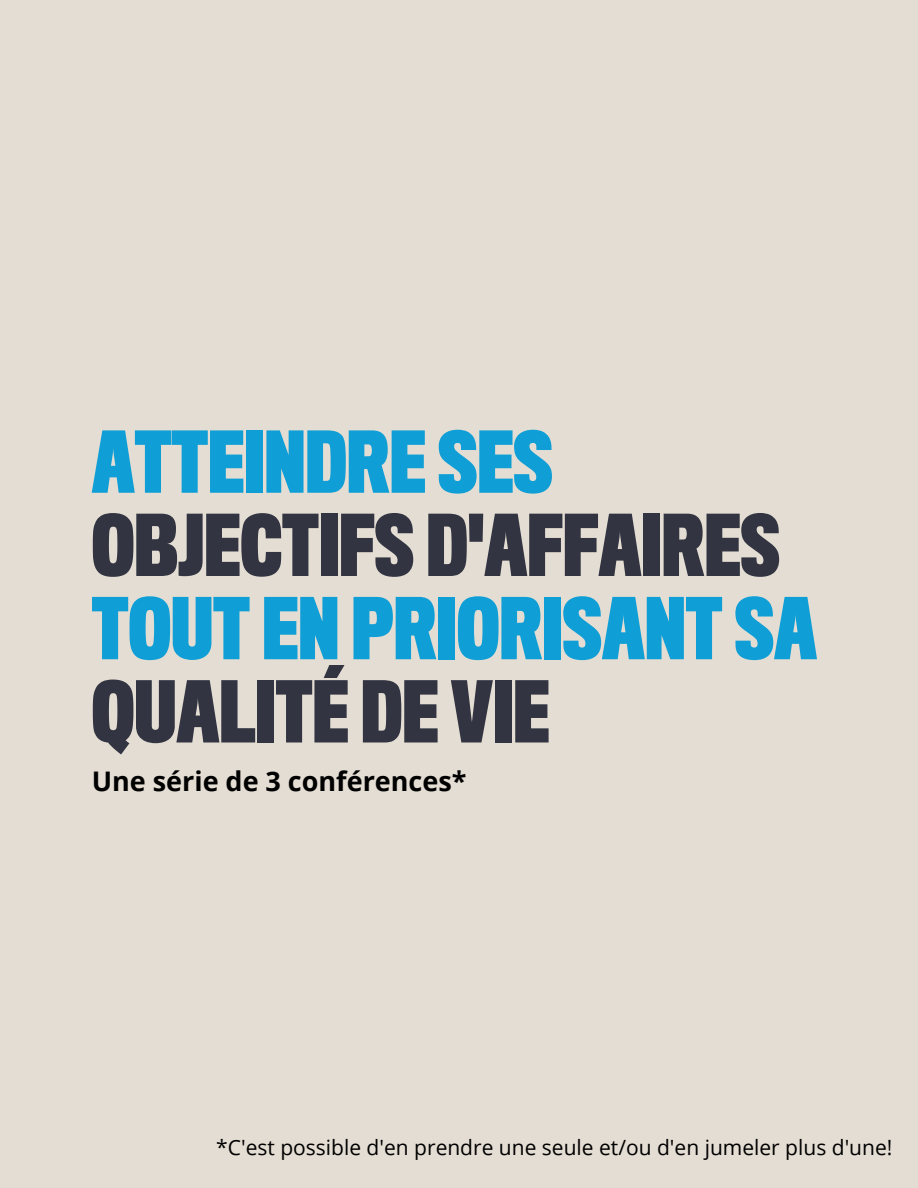
<style>
.page{position:relative;width:918px;height:1188px;background:#e4ddd3}
.page>*{position:absolute;margin:0;border:0;box-sizing:border-box;transform-origin:0 0}
.t1{font:700 78.15px/83.2px "Titling Gothic FB Comp";color:#323441}
.t2{font:700 27px "Open Sans";color:#000}
.t3{font:21px "Open Sans";color:#000}
.s1{color:#0f9fd6}
</style>
<div class="page">
<p class="t1" style="left:92px;top:428px;width:727px"><span class="s1">ATTEINDRE SES<br></span>OBJECTIFS D'AFFAIRES<br><span class="s1">TOUT EN PRIORISANT SA<br></span>QUALITÉ DE VIE</p>
<p class="t2" style="left:92px;top:762px;width:376px">Une série de 3 conférences*</p>
<p class="t3" style="left:216px;top:1133px;width:678px">*C'est possible d'en prendre une seule et/ou d'en jumeler plus d'une!</p>
</div>
